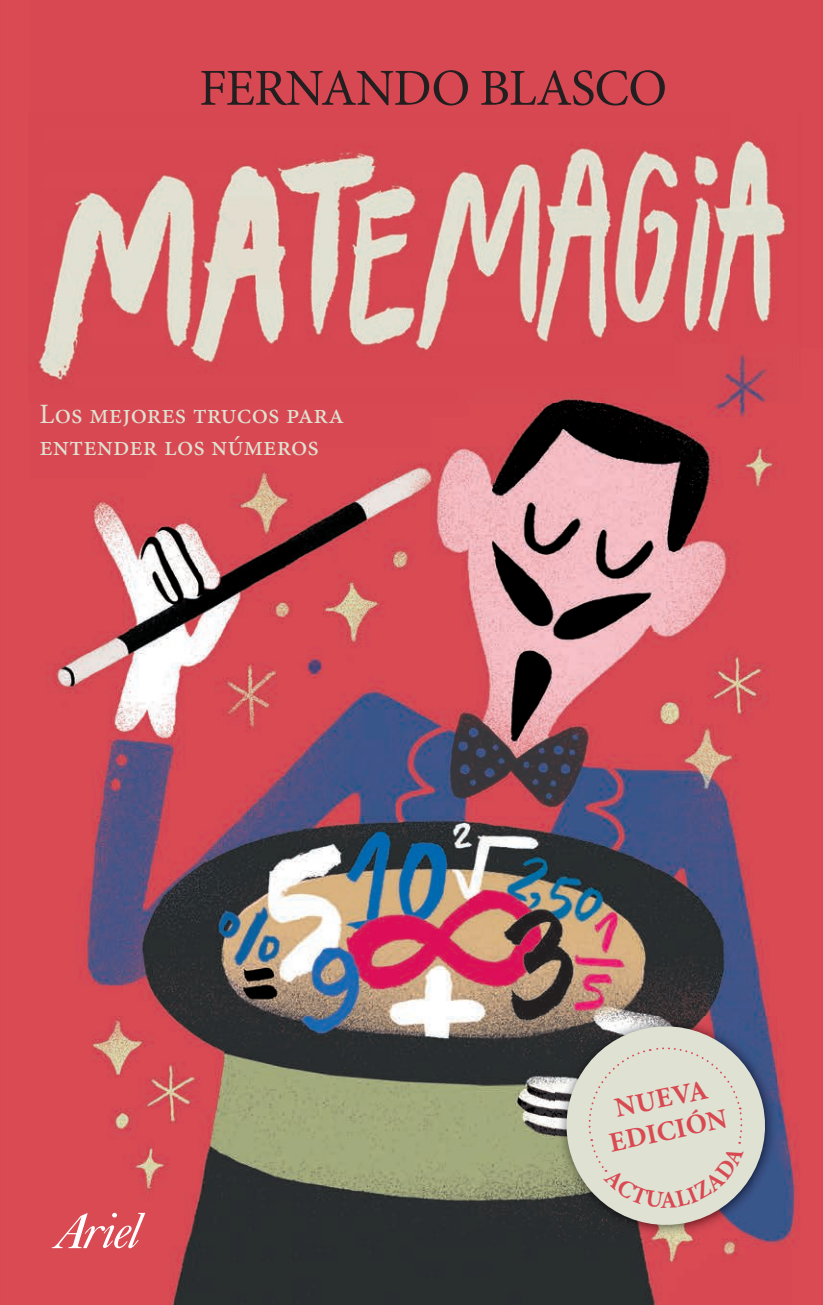
<style>
.page{position:relative;width:823px;height:1305px;background:#fff}
.page>*{position:absolute;margin:0;border:0;box-sizing:border-box;transform-origin:0 0}
.t1{font:52px "Minion Pro";letter-spacing:-.02em;color:#231f20}
.t2{font:28px/32px "Minion Pro";color:#dfe1d2}
.t3{font:700 27.8px/32.6px "Minion Pro";color:#d84952;text-align:center}
</style>
<div class="page">
<img style="left:0;top:0;width:823px;height:1304px">
<img style="left:29px;top:113px;width:771px;height:289px">
<svg style="left:52px;top:1212px;width:93px;height:36px"></svg>
<img style="left:555px;top:1016px;width:221px;height:221px">
<svg style="left:558px;top:1018px;width:215px;height:214px;background:#736f7b"></svg>
<svg style="left:577px;top:1035px;width:179px;height:180px;background:#cccfc4"></svg>
<h1 class="t1" style="left:199px;top:53px;width:469px">FERNANDO BLASCO</h1>
<p class="t2" style="left:39px;top:398px;width:306px">Los mejores trucos para entender los números</p>
<p class="t3" style="left:599px;top:1094px;width:121px;rotate:-12deg">NUEVA<br>EDICIÓN</p>
</div>
